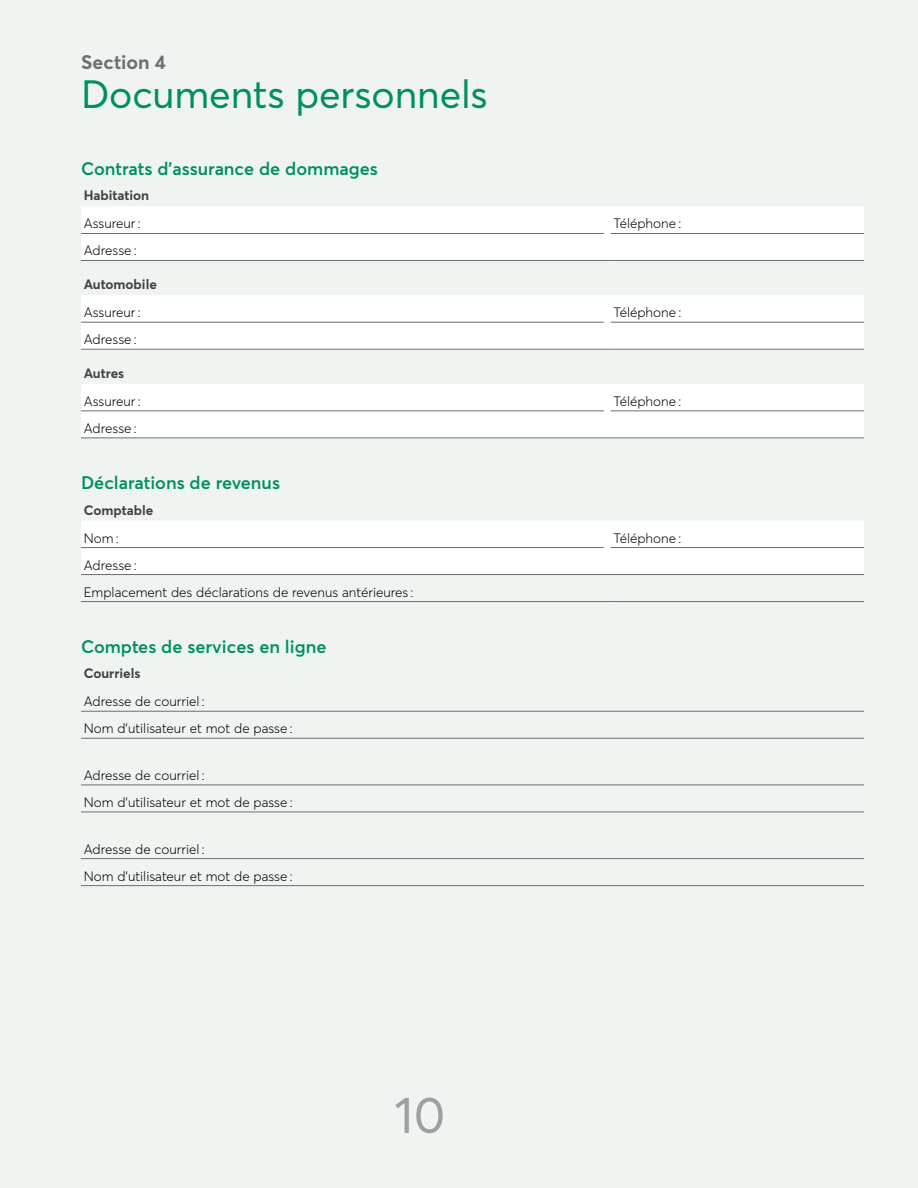
<style>
.page{position:relative;width:918px;height:1188px;background:#eff4f1}
.page>*{position:absolute;margin:0;border:0;box-sizing:border-box;transform-origin:0 0}
.t1{font:51px "Averta";color:#9d9fa2}
.t2{font:39px "Averta";letter-spacing:-.005em;color:#00905e}
.t3{font:700 19.5px "Averta";color:#6d6e71}
.t4{font:600 18px "Averta";color:#00905e}
.t5{font:300 13.5px/27px "Averta";color:#000}
.t6{font:700 13.5px "Averta";color:#414042}
</style>
<div class="page">
<div style="left:81px;top:207px;width:783px;height:54px;background:#fff"></div>
<hr style="left:611px;top:260px;width:253px;height:1px;background:#6d6e71">
<div style="left:81px;top:295px;width:783px;height:55px;background:#fff"></div>
<hr style="left:611px;top:349px;width:253px;height:1px;background:#6d6e71">
<div style="left:81px;top:384px;width:783px;height:55px;background:#fff"></div>
<hr style="left:611px;top:438px;width:253px;height:1px;background:#6d6e71">
<div style="left:81px;top:521px;width:783px;height:54px;background:#fff"></div>
<hr style="left:611px;top:574px;width:253px;height:1px;background:#6d6e71">
<hr style="left:81px;top:601px;width:523px;height:1px;background:#6d6e71">
<hr style="left:611px;top:601px;width:253px;height:1px;background:#6d6e71">
<hr style="left:81px;top:711px;width:783px;height:1px;background:#6d6e71">
<hr style="left:81px;top:738px;width:783px;height:1px;background:#6d6e71">
<hr style="left:81px;top:812px;width:783px;height:1px;background:#6d6e71">
<hr style="left:81px;top:785px;width:783px;height:1px;background:#6d6e71">
<hr style="left:81px;top:885px;width:783px;height:1px;background:#6d6e71">
<hr style="left:81px;top:858px;width:783px;height:1px;background:#6d6e71">
<h3 class="t3" style="left:81px;top:50px;width:86px">Section 4</h3>
<h2 class="t2" style="left:81px;top:70px;width:408px">Documents personnels</h2>
<h3 class="t4" style="left:81px;top:157px;width:298px">Contrats d’assurance de dommages</h3>
<h4 class="t6" style="left:84px;top:187px;width:67px">Habitation</h4>
<p class="t5" style="left:84px;top:210px;width:59px">Assureur :</p>
<p class="t5" style="left:613px;top:210px;width:70px">Téléphone :</p>
<p class="t5" style="left:84px;top:237px;width:55px">Adresse :</p>
<h4 class="t6" style="left:84px;top:276px;width:75px">Automobile</h4>
<p class="t5" style="left:84px;top:299px;width:59px">Assureur :</p>
<p class="t5" style="left:613px;top:299px;width:70px">Téléphone :</p>
<p class="t5" style="left:84px;top:326px;width:55px">Adresse :</p>
<h4 class="t6" style="left:84px;top:365px;width:42px">Autres</h4>
<p class="t5" style="left:84px;top:388px;width:59px">Assureur :</p>
<p class="t5" style="left:613px;top:388px;width:70px">Téléphone :</p>
<p class="t5" style="left:84px;top:415px;width:55px">Adresse :</p>
<h3 class="t4" style="left:81px;top:471px;width:201px">Déclarations de revenus</h3>
<h4 class="t6" style="left:84px;top:501px;width:71px">Comptable</h4>
<p class="t5" style="left:84px;top:524px;width:37px">Nom :</p>
<p class="t5" style="left:613px;top:524px;width:70px">Téléphone :</p>
<p class="t5" style="left:84px;top:551px;width:331px">Adresse :<br>Emplacement des déclarations de revenus antérieures :</p>
<h3 class="t4" style="left:81px;top:635px;width:247px">Comptes de services en ligne</h3>
<h4 class="t6" style="left:84px;top:665px;width:58px">Courriels</h4>
<p class="t5" style="left:84px;top:688px;width:210px">Adresse de courriel :<br>Nom d’utilisateur et mot de passe :</p>
<p class="t5" style="left:84px;top:762px;width:210px">Adresse de courriel :<br>Nom d’utilisateur et mot de passe :</p>
<p class="t5" style="left:84px;top:835px;width:210px">Adresse de courriel :<br>Nom d’utilisateur et mot de passe :</p>
<h1 class="t1" style="left:394px;top:1083px;width:53px">10</h1>
</div>
